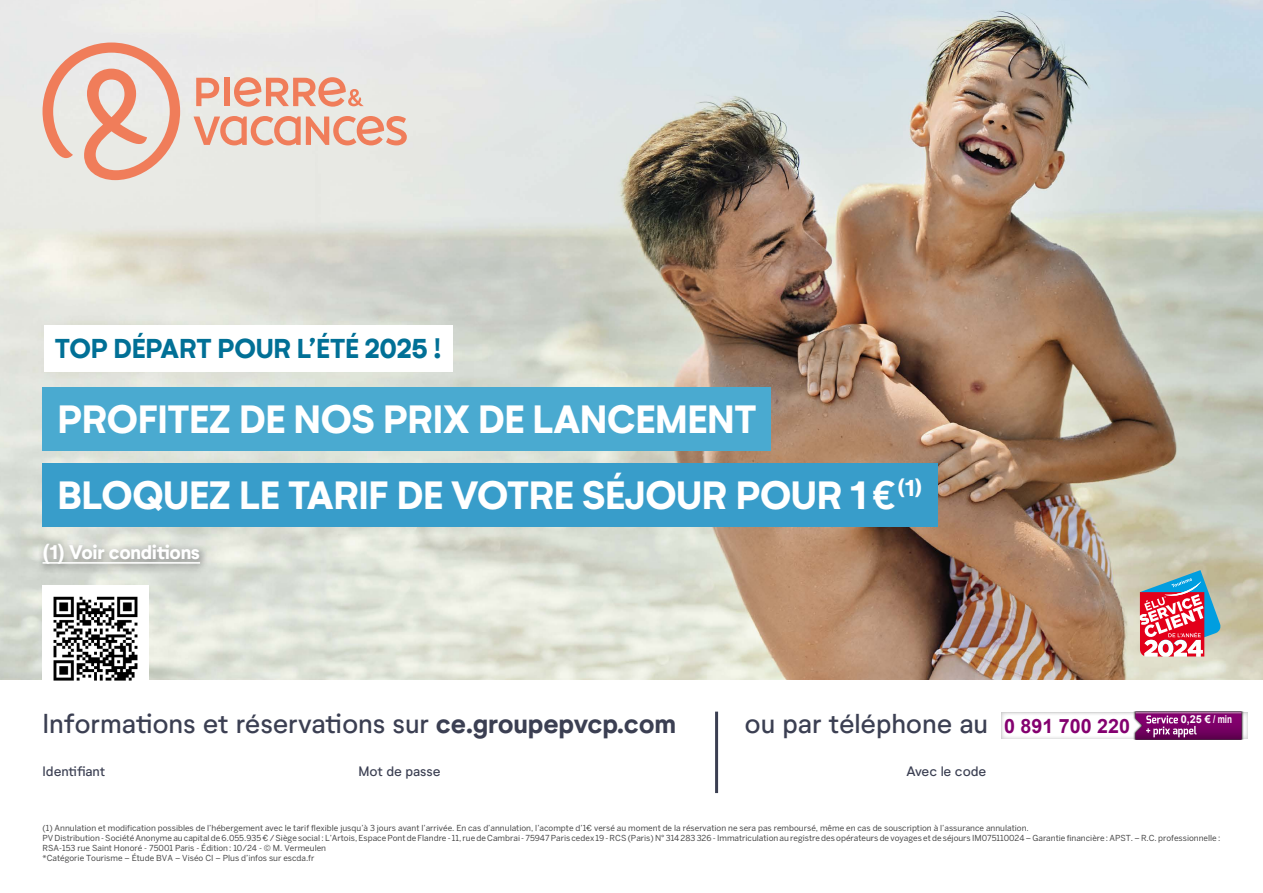
<style>
.page{position:relative;width:1263px;height:893px;background:#fff}
.page>*{position:absolute;margin:0;border:0;box-sizing:border-box;transform-origin:0 0}
.t1{font:800 39px/76.1px "Neutrif Studio";letter-spacing:-.01em;color:#fff}
.t2{font:27px "Neutrif Studio";letter-spacing:-.005em;color:#3b3f52}
.t3{font:800 27px "Neutrif Studio";letter-spacing:-.01em;color:#017096}
.t4{font:800 19.5px "Neutrif Studio";letter-spacing:-.02em;color:#fff}
.t5{font:13.5px "Neutrif Studio";letter-spacing:-.005em;color:#3b3f52}
.t6{font:700 10.8px "Arial";color:#fff}
.t7{font:8.25px/9.9px "Benton Sans";color:#484848}
.s1{font-weight:700}
.s2{font-family:"Arial";font-weight:700;font-size:19.65px;color:#84006f}
</style>
<div class="page">
<img style="left:0;top:0;width:1263px;height:680px">
<svg style="left:43px;top:43px;width:137px;height:137px;background:#ebc6b8"></svg>
<div style="left:224px;top:78px;width:5px;height:28px;background:#f07d5a"></div>
<svg style="left:196px;top:78px;width:23px;height:28px"></svg>
<svg style="left:234px;top:77px;width:130px;height:30px;background:#ecb8a6"></svg>
<svg style="left:194px;top:116px;width:213px;height:29px;background:#ebb8a5"></svg>
<div style="left:36px;top:538px;width:173px;height:36px;background:#d6dbd4"></div>
<div style="left:34px;top:535px;width:175px;height:38px;background:#fff;opacity:.75"></div>
<hr style="left:43px;top:562px;width:157px;height:2px;background:#fff">
<div style="left:43px;top:387px;width:728px;height:63px;background:#4aaad0"></div>
<div style="left:43px;top:463px;width:894px;height:63px;background:#389dca"></div>
<div style="left:44px;top:326px;width:408px;height:46px;background:#fff"></div>
<svg style="left:1002px;top:712px;width:246px;height:27px"></svg>
<img style="left:1132px;top:712px;width:112px;height:28px">
<svg style="left:1135px;top:712px;width:106px;height:28px;background:#862275"></svg>
<hr style="left:715px;top:712px;width:3px;height:81px;background:#3b3f52">
<img style="left:43px;top:585px;width:105px;height:96px">
<svg style="left:1140px;top:570px;width:81px;height:87px"></svg>
<h2 class="t3" style="left:55px;top:332px;width:388px">TOP DÉPART POUR L’ÉTÉ 2025 !</h2>
<h1 class="t1" style="left:57px;top:382px;width:867px">PROFITEZ DE NOS PRIX DE LANCEMENT<br>BLOQUEZ LE TARIF DE VOTRE SÉJOUR POUR 1€<sup>(1)</sup></h1>
<h3 class="t4" style="left:43px;top:540px;width:159px">(1) Voir conditions</h3>
<h2 class="t2" style="left:43px;top:707px;width:635px">Informations et réservations sur <span class="s1">ce.groupepvcp.com</span></h2>
<h2 class="t2" style="left:745px;top:707px;width:387px">ou par téléphone au <span class="s2">0 891 700 220</span></h2>
<h3 class="t6" style="left:1181px;top:712px;width:53px">0,25 € / min</h3>
<h3 class="t5" style="left:43px;top:763px;width:64px">Identifiant</h3>
<h3 class="t5" style="left:358px;top:763px;width:84px">Mot de passe</h3>
<h3 class="t5" style="left:907px;top:763px;width:81px">Avec le code</h3>
<p class="t7" style="left:43px;top:823px;width:1179px">(1) Annulation et modification possibles de l’hébergement avec le tarif flexible jusqu’à 3 jours avant l’arrivée. En cas d’annulation, l’acompte d’1€ versé au moment de la réservation ne sera pas remboursé, même en cas de souscription à l’assurance annulation.<br>PV Distribution - Société Anonyme au capital de 6.055.935 € / Siège social : L’Artois, Espace Pont de Flandre - 11, rue de Cambrai - 75947 Paris cedex 19 - RCS (Paris) N° 314 283 326 - Immatriculation au registre des opérateurs de voyages et de séjours IM075110024 – Garantie financière : APST. – R.C. professionnelle :<br>RSA-153 rue Saint Honoré - 75001 Paris - Édition : 10/24 - © M. Vermeulen<br>*Catégorie Tourisme – Étude BVA – Viséo CI – Plus d’infos sur escda.fr</p>
</div>
